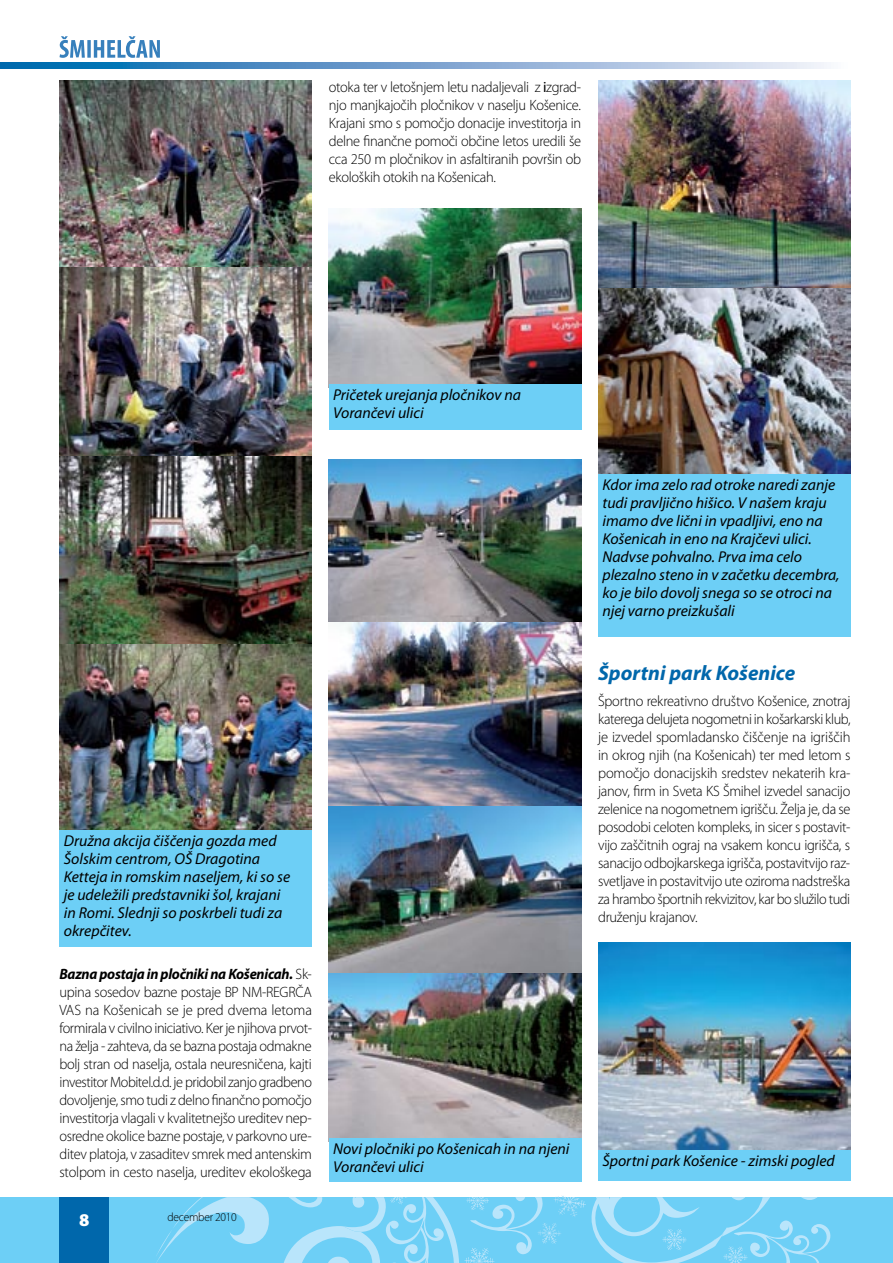
<style>
.page{position:relative;width:893px;height:1263px;background:#fff}
.page>*{position:absolute;margin:0;border:0;box-sizing:border-box;transform-origin:0 0}
.t1{font:italic 700 21px "Myriad Pro";color:#0067ab}
.t2{font:900 18px "Myriad Pro";color:#fff}
.t3{font:italic 15.75px/18px "Myriad Pro";color:#000}
.t4{font:300 15px/18px "Myriad Pro";letter-spacing:-.02em;color:#000;text-align:justify;scale:.96 1}
.t5{font:300 12px "Myriad Pro";letter-spacing:-.02em;color:#000;scale:.96 1}
.s1{font-weight:400}
.s2{font-weight:700;font-style:italic}
</style>
<div class="page">
<div style="left:0;top:1197px;width:893px;height:66px;background:#6dcff6"></div>
<div style="left:59px;top:1197px;width:50px;height:66px;background:#0067ab"></div>
<svg style="left:60px;top:36px;width:100px;height:22px"></svg>
<svg style="left:0;top:63px;width:827px;height:5px;background:#73a4cf"></svg>
<svg style="left:156px;top:1197px;width:675px;height:66px"></svg>
<img style="left:60px;top:81px;width:252px;height:186px">
<img style="left:60px;top:267px;width:252px;height:563px">
<div style="left:60px;top:830px;width:252px;height:117px;background:#6dcff6"></div>
<img style="left:329px;top:209px;width:252px;height:175px">
<div style="left:329px;top:384px;width:252px;height:46px;background:#6dcff6"></div>
<img style="left:329px;top:460px;width:252px;height:513px">
<img style="left:329px;top:973px;width:252px;height:165px">
<div style="left:329px;top:1138px;width:252px;height:43px;background:#6dcff6"></div>
<img style="left:598px;top:81px;width:252px;height:393px">
<div style="left:598px;top:474px;width:252px;height:163px;background:#6dcff6"></div>
<img style="left:598px;top:943px;width:252px;height:206px">
<div style="left:598px;top:1150px;width:252px;height:31px;background:#6dcff6"></div>
<img style="left:553px;top:1195px;width:15px;height:17px">
<p class="t4" style="left:329px;top:78px;width:264px">otoka ter v letošnjem letu nadaljevali z <span class="s1">i</span>zgrad&shy;njo manjkajočih pločnikov v naselju Košenice.<br>Krajani smo s pomočjo donacije investitorja in delne finančne pomoči občine letos uredili še cca 250 m pločnikov in asfaltiranih površin ob ekoloških otokih na Košenicah.</p>
<p class="t3" style="left:333px;top:386px;width:189px">Pričetek urejanja pločnikov na<br>Vorančevi ulici</p>
<p class="t3" style="left:64px;top:832px;width:228px">Družna akcija čiščenja gozda med<br>Šolskim centrom, OŠ Dragotina<br>Ketteja in romskim naseljem, ki so se je udeležili predstavniki šol, krajani in Romi. Slednji so poskrbeli tudi za okrepčitev.</p>
<p class="t4" style="left:60px;top:965px;width:265px"><span class="s2">Bazna postaja in pločniki na Košenicah.</span> Sk&shy;upina sosedov bazne postaje BP NM-REGRČA VAS na Košenicah se je pred dvema letoma formirala v civilno iniciativo. Ker je njihova prvot&shy;na želja - zahteva, da se bazna postaja odmakne bolj stran od naselja, ostala neuresničena, kajti investitor Mobitel.d.d. je pridobil zanjo gradbeno dovoljenje, smo tudi z delno finančno pomočjo investitorja vlagali v kvalitetnejšo ureditev nep&shy;osredne okolice bazne postaje, v parkovno ure&shy;ditev platoja, v zasaditev smrek med antenskim stolpom in cesto naselja, ureditev ekološkega</p>
<p class="t2" style="left:79px;top:1209px;width:12px">8</p>
<p class="t5" style="left:167px;top:1210px;width:74px">december 2010</p>
<p class="t3" style="left:333px;top:1139px;width:238px">Novi pločniki po Košenicah in na njeni<br>Vorančevi ulici</p>
<p class="t3" style="left:602px;top:476px;width:239px">Kdor ima zelo rad otroke naredi zanje tudi pravljično hišico. V našem kraju imamo dve lični in vpadljivi, eno na Košenicah in eno na Krajčevi ulici.<br>Nadvse pohvalno. Prva ima celo plezalno steno in v začetku decembra, ko je bilo dovolj snega so se otroci na njej varno preizkušali</p>
<h1 class="t1" style="left:598px;top:659px;width:199px">Športni park Košenice</h1>
<p class="t4" style="left:598px;top:692px;width:264px">Športno rekreativno društvo Košenice, znotraj katerega delujeta nogometni in košarkarski klub, je izvedel spomladansko čiščenje na igriščih in okrog njih (na Košenicah) ter med letom s pomočjo donacijskih sredstev nekaterih kra&shy;janov, firm in Sveta KS Šmihel izvedel sanacijo zelenice na nogometnem igrišču. Želja je, da se posodobi celoten kompleks, in sicer s postavit&shy;vijo zaščitnih ograj na vsakem koncu igrišča, s sanacijo odbojkarskega igrišča, postavitvijo raz&shy;svetljave in postavitvijo ute oziroma nadstreška za hrambo športnih rekvizitov, kar bo služilo tudi druženju krajanov.</p>
<p class="t3" style="left:602px;top:1151px;width:234px">Športni park Košenice - zimski pogled</p>
</div>
